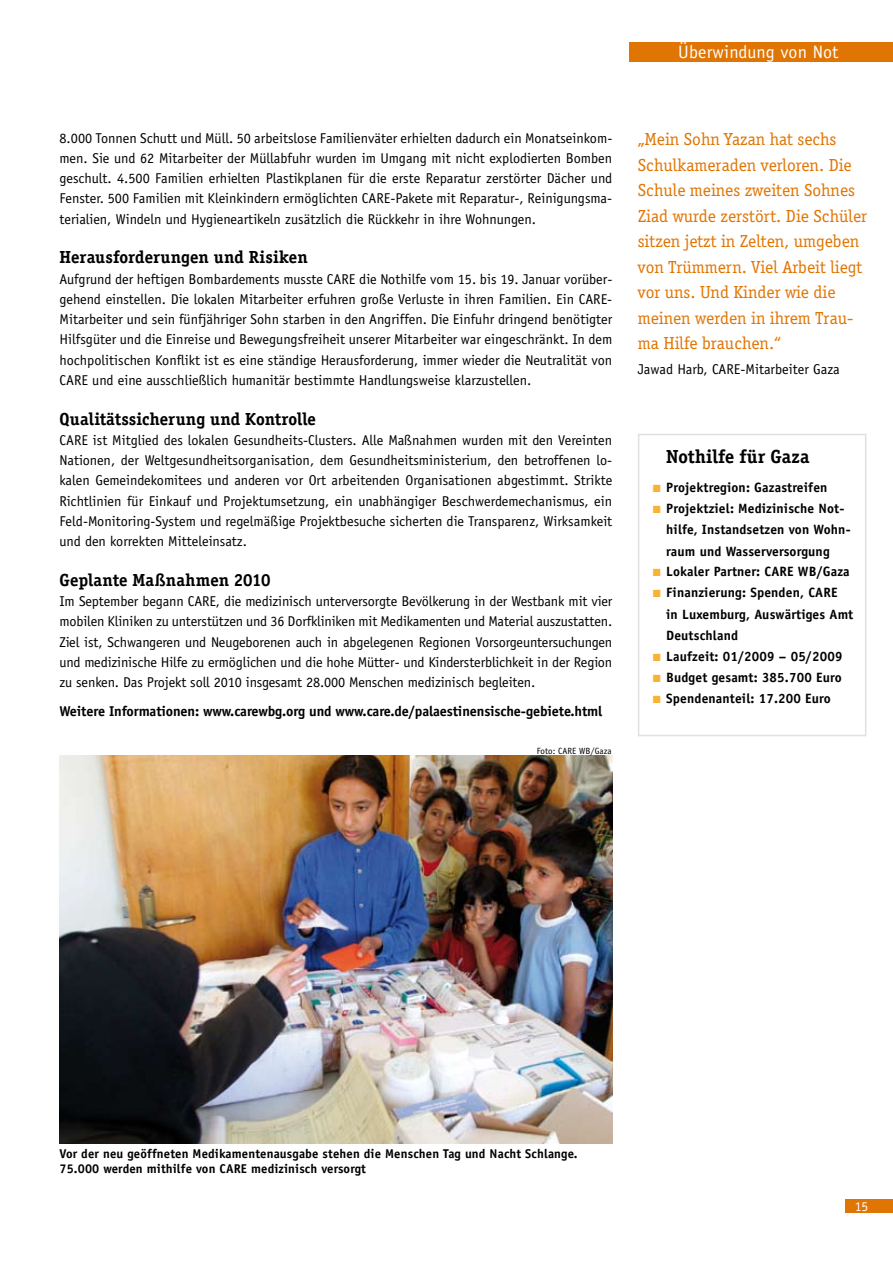
<style>
.page{position:relative;width:893px;height:1263px;background:#fff}
.page>*{position:absolute;margin:0;border:0;box-sizing:border-box;transform-origin:0 0}
.t1{font:700 19.5px "Officina Serif";letter-spacing:.01em;color:#000}
.t2{font:18px/25.5px "Officina Serif";color:#e17503}
.t3{font:700 18px "Officina Serif";letter-spacing:.005em;color:#000}
.t4{font:18px "Officina Sans";letter-spacing:.01em;color:#fff}
.t5{font:14.25px/20.2px "Officina Sans";color:#000;text-align:justify}
.t6{font:700 14.25px "Officina Sans";letter-spacing:-.01em;color:#000}
.t7{font:700 13.5px "Officina Sans";letter-spacing:.01em;color:#000}
.t8{font:13.5px "Officina Sans";color:#fff}
.t9{font:700 12.75px/15px "Officina Sans";letter-spacing:.01em;color:#000}
.t10{font:9px "Officina Sans";letter-spacing:.005em;color:#000}
.s1{font-family:"European Pi Three";font-weight:400;font-size:12px;color:#f8b334}
</style>
<div class="page">
<div style="left:846px;top:1199px;width:47px;height:14px;background:#e17503"></div>
<div style="left:631px;top:43px;width:262px;height:19px;background:#e17503"></div>
<img style="left:60px;top:756px;width:552px;height:387px">
<div style="left:638px;top:434px;width:228px;height:302px;border:2px solid #dfe0e1"></div>
<p class="t4" style="left:678px;top:41px;width:162px">Überwindung von Not</p>
<p class="t5" style="left:60px;top:128px;width:554px">8.000 Tonnen Schutt und Müll. 50 arbeitslose Familienväter erhielten dadurch ein Monatseinkom&shy;men. Sie und 62 Mitarbeiter der Müllabfuhr wurden im Umgang mit nicht explodierten Bomben geschult. 4.500 Familien erhielten Plastikplanen für die erste Reparatur zerstörter Dächer und Fenster. 500 Familien mit Kleinkindern ermöglichten CARE-Pakete mit Reparatur-, Reinigungsma&shy;terialien, Windeln und Hygieneartikeln zusätzlich die Rückkehr in ihre Wohnungen.</p>
<p class="t3" style="left:60px;top:247px;width:250px">Herausforderungen und Risiken</p>
<p class="t5" style="left:60px;top:269px;width:554px">Aufgrund der heftigen Bombardements musste CARE die Nothilfe vom 15. bis 19. Januar vorüber&shy;gehend einstellen. Die lokalen Mitarbeiter erfuhren große Verluste in ihren Familien. Ein CARE-Mitarbeiter und sein fünfjähriger Sohn starben in den Angriffen. Die Einfuhr dringend benötigter Hilfsgüter und die Einreise und Bewegungsfreiheit unserer Mitarbeiter war eingeschränkt. In dem hochpolitischen Konflikt ist es eine ständige Herausforderung, immer wieder die Neutralität von CARE und eine ausschließlich humanitär bestimmte Handlungsweise klarzustellen.</p>
<p class="t3" style="left:60px;top:408px;width:258px">Qualitätssicherung und Kontrolle</p>
<p class="t5" style="left:60px;top:430px;width:554px">CARE ist Mitglied des lokalen Gesundheits-Clusters. Alle Maßnahmen wurden mit den Vereinten Nationen, der Weltgesundheitsorganisation, dem Gesundheitsministerium, den betroffenen lo&shy;kalen Gemeindekomitees und anderen vor Ort arbeitenden Organisationen abgestimmt. Strikte Richtlinien für Einkauf und Projektumsetzung, ein unabhängiger Beschwerdemechanismus, ein Feld-Monitoring-System und regelmäßige Projektbesuche sicherten die Transparenz, Wirksamkeit und den korrekten Mitteleinsatz.</p>
<p class="t3" style="left:60px;top:569px;width:212px">Geplante Maßnahmen 2010</p>
<p class="t5" style="left:60px;top:591px;width:554px">Im September begann CARE, die medizinisch unterversorgte Bevölkerung in der Westbank mit vier mobilen Kliniken zu unterstützen und 36 Dorfkliniken mit Medikamenten und Material auszustatten.<br>Ziel ist, Schwangeren und Neugeborenen auch in abgelegenen Regionen Vorsorgeuntersuchungen und medizinische Hilfe zu ermöglichen und die hohe Mütter- und Kindersterblichkeit in der Region zu senken. Das Projekt soll 2010 insgesamt 28.000 Menschen medizinisch begleiten.</p>
<p class="t6" style="left:60px;top:702px;width:544px">Weitere Informationen: www.carewbg.org und www.care.de/palaestinensische-gebiete.html</p>
<p class="t10" style="left:537px;top:746px;width:76px">Foto: CARE WB/Gaza</p>
<p class="t2" style="left:638px;top:127px;width:231px">„Mein Sohn Yazan hat sechs<br>Schulkameraden verloren. Die<br>Schule meines zweiten Sohnes<br>Ziad wurde zerstört. Die Schüler sitzen jetzt in Zelten, umgeben von Trümmern. Viel Arbeit liegt vor uns. Und Kinder wie die meinen werden in ihrem Trau&shy;ma Hilfe brauchen.“</p>
<p class="t5" style="left:638px;top:359px;width:203px">Jawad Harb, CARE-Mitarbeiter Gaza</p>
<h1 class="t1" style="left:666px;top:445px;width:145px">Nothilfe für Gaza</h1>
<p class="t7" style="left:653px;top:479px;width:176px"><span class="s1">K</span> Projektregion: Gazastreifen</p>
<p class="t7" style="left:653px;top:500px;width:193px"><span class="s1">K</span> Projektziel: Medizinische Not-</p>
<p class="t7" style="left:666px;top:521px;width:186px">hilfe, Instandsetzen von Wohn-</p>
<p class="t7" style="left:666px;top:542px;width:165px">raum und Wasserversorgung</p>
<p class="t7" style="left:653px;top:563px;width:199px"><span class="s1">K</span> Lokaler Partner: CARE WB/Gaza</p>
<p class="t7" style="left:653px;top:584px;width:186px"><span class="s1">K</span> Finanzierung: Spenden, CARE</p>
<p class="t7" style="left:666px;top:605px;width:189px">in Luxemburg, Auswärtiges Amt</p>
<p class="t7" style="left:666px;top:626px;width:73px">Deutschland</p>
<p class="t7" style="left:653px;top:647px;width:191px"><span class="s1">K</span> Laufzeit: 01/2009 – 05/2009</p>
<p class="t7" style="left:653px;top:668px;width:191px"><span class="s1">K</span> Budget gesamt: 385.700 Euro</p>
<p class="t7" style="left:653px;top:689px;width:180px"><span class="s1">K</span> Spendenanteil: 17.200 Euro</p>
<p class="t9" style="left:60px;top:1146px;width:519px">Vor der neu geöffneten Medikamentenausgabe stehen die Menschen Tag und Nacht Schlange.<br>75.000 werden mithilfe von CARE medizinisch versorgt</p>
<p class="t8" style="left:855px;top:1198px;width:15px">15</p>
</div>
